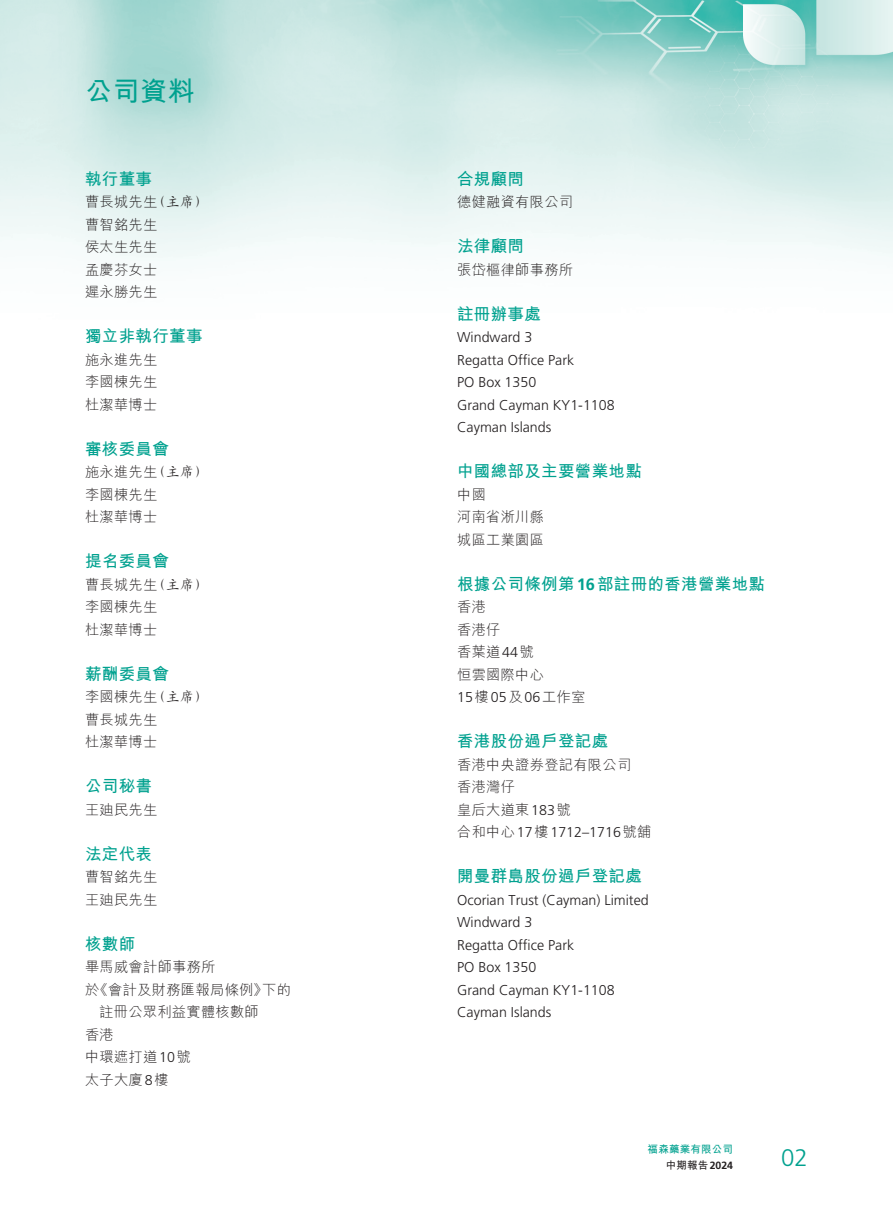
<style>
.page{position:relative;width:893px;height:1212px;background:#fff}
.page>*{position:absolute;margin:0;border:0;box-sizing:border-box;transform-origin:0 0}
.t1{font:700 27px "M Hei HK";color:#00a18f}
.t2{font:300 24px "Frutiger LT Std";color:#00a18f}
._01_H1{font:700 16.5px "M Hei HK";letter-spacing:.02em;color:#00a18f}
._00_txt{font:300 14.25px "M Hei HK";letter-spacing:.02em;color:#231f20}
._00_txt-2{font:300 14.25px "Frutiger LT Std";color:#231f20}
._00_txt-3{font:500 14.25px "M Kai HK";letter-spacing:.02em;color:#231f20}
.t3{font:700 10.5px "M Hei HK";letter-spacing:.02em;color:#00a18f}
.t4{font:700 10.5px "M Hei HK";color:#231f20}
.s1{font-family:"Frutiger LT Std"}
.s2{font-family:"M Hei HK"}
</style>
<div class="page">
<img style="left:0;top:0;width:893px;height:261px">
<p class="t1" style="left:85px;top:71px;width:111px">公司資料</p>
<p class="_01_H1" style="left:85px;top:167px;width:68px">執行董事</p>
<p class="_00_txt" style="left:85px;top:195px;width:74px">曹長城先生</p>
<p class="_00_txt" style="left:85px;top:217px;width:74px">曹智銘先生</p>
<p class="_00_txt" style="left:85px;top:240px;width:74px">侯太生先生</p>
<p class="_00_txt" style="left:85px;top:262px;width:74px">孟慶芬女士</p>
<p class="_00_txt" style="left:85px;top:285px;width:74px">遲永勝先生</p>
<p class="_01_H1" style="left:85px;top:324px;width:119px">獨立非執行董事</p>
<p class="_00_txt" style="left:85px;top:352px;width:74px">施永進先生</p>
<p class="_00_txt" style="left:85px;top:375px;width:74px">李國棟先生</p>
<p class="_00_txt" style="left:85px;top:397px;width:74px">杜潔華博士</p>
<p class="_01_H1" style="left:85px;top:437px;width:85px">審核委員會</p>
<p class="_00_txt-3" style="left:151px;top:462px;width:59px">（主席(</p>
<p class="_00_txt-3" style="left:151px;top:192px;width:59px">（主席(</p>
<p class="_00_txt" style="left:85px;top:465px;width:74px">施永進先生</p>
<p class="_00_txt" style="left:85px;top:487px;width:74px">李國棟先生</p>
<p class="_00_txt" style="left:85px;top:510px;width:74px">杜潔華博士</p>
<p class="_01_H1" style="left:85px;top:549px;width:85px">提名委員會</p>
<p class="_00_txt-3" style="left:151px;top:575px;width:59px">（主席(</p>
<p class="_00_txt" style="left:85px;top:577px;width:74px">曹長城先生</p>
<p class="_00_txt" style="left:85px;top:600px;width:74px">李國棟先生</p>
<p class="_00_txt" style="left:85px;top:622px;width:74px">杜潔華博士</p>
<p class="_01_H1" style="left:85px;top:662px;width:85px">薪酬委員會</p>
<p class="_00_txt-3" style="left:151px;top:687px;width:59px">（主席(</p>
<p class="_00_txt" style="left:85px;top:690px;width:74px">李國棟先生</p>
<p class="_00_txt" style="left:85px;top:712px;width:74px">曹長城先生</p>
<p class="_00_txt" style="left:85px;top:735px;width:74px">杜潔華博士</p>
<p class="_01_H1" style="left:85px;top:774px;width:68px">公司秘書</p>
<p class="_00_txt" style="left:85px;top:802px;width:74px">王廸民先生</p>
<p class="_01_H1" style="left:85px;top:842px;width:68px">法定代表</p>
<p class="_00_txt" style="left:85px;top:870px;width:74px">曹智銘先生</p>
<p class="_00_txt" style="left:85px;top:892px;width:74px">王廸民先生</p>
<p class="_01_H1" style="left:85px;top:932px;width:52px">核數師</p>
<p class="_00_txt" style="left:85px;top:960px;width:132px">畢馬威會計師事務所</p>
<p class="_00_txt" style="left:94px;top:982px;width:175px">《會計及財務匯報局條例》</p>
<p class="_00_txt" style="left:85px;top:982px;width:16px">於</p>
<p class="_00_txt" style="left:262px;top:982px;width:30px">下的</p>
<p class="_00_txt" style="left:99px;top:1005px;width:161px">註冊公眾利益實體核數師</p>
<p class="_00_txt" style="left:85px;top:1027px;width:30px">香港</p>
<p class="_00_txt" style="left:85px;top:1050px;width:108px">中環遮打道<span class="s1">10</span>號</p>
<p class="_00_txt" style="left:85px;top:1072px;width:85px">太子大廈<span class="s1">8</span>樓</p>
<p class="_01_H1" style="left:457px;top:167px;width:68px">合規顧問</p>
<p class="_00_txt" style="left:457px;top:195px;width:117px">德健融資有限公司</p>
<p class="_01_H1" style="left:457px;top:234px;width:68px">法律顧問</p>
<p class="_00_txt" style="left:457px;top:262px;width:117px">張岱樞律師事務所</p>
<p class="_01_H1" style="left:457px;top:302px;width:85px">註冊辦事處</p>
<p class="_00_txt-2" style="left:457px;top:329px;width:77px">Windward 3</p>
<p class="_00_txt-2" style="left:457px;top:352px;width:119px">Regatta Office Park</p>
<p class="_00_txt-2" style="left:457px;top:374px;width:81px">PO Box 1350</p>
<p class="_00_txt-2" style="left:457px;top:397px;width:159px">Grand Cayman KY1-1108</p>
<p class="_00_txt-2" style="left:457px;top:419px;width:96px">Cayman Islands</p>
<p class="_01_H1" style="left:457px;top:459px;width:186px">中國總部及主要營業地點</p>
<p class="_00_txt" style="left:457px;top:487px;width:30px">中國</p>
<p class="_00_txt" style="left:457px;top:510px;width:88px">河南省淅川縣</p>
<p class="_00_txt" style="left:457px;top:532px;width:88px">城區工業園區</p>
<p class="_01_H1" style="left:457px;top:572px;width:309px">根據公司條例第<span class="s1">16</span>部註冊的香港營業地點</p>
<p class="_00_txt" style="left:457px;top:600px;width:30px">香港</p>
<p class="_00_txt" style="left:457px;top:622px;width:45px">香港仔</p>
<p class="_00_txt" style="left:457px;top:645px;width:78px">香葉道<span class="s1">44</span>號</p>
<p class="_00_txt" style="left:457px;top:667px;width:88px">恒雲國際中心</p>
<p class="_00_txt-2" style="left:457px;top:689px;width:130px">15<span class="s2">樓</span>05<span class="s2">及</span>06<span class="s2">工作室</span></p>
<p class="_01_H1" style="left:457px;top:729px;width:153px">香港股份過戶登記處</p>
<p class="_00_txt" style="left:457px;top:757px;width:176px">香港中央證券登記有限公司</p>
<p class="_00_txt" style="left:457px;top:780px;width:59px">香港灣仔</p>
<p class="_00_txt" style="left:457px;top:802px;width:115px">皇后大道東<span class="s1">183</span>號</p>
<p class="_00_txt-2" style="left:457px;top:824px;width:196px"><span class="s2">合和中心</span>17<span class="s2">樓</span>1712–1716<span class="s2">號舖</span></p>
<p class="_01_H1" style="left:457px;top:864px;width:186px">開曼群島股份過戶登記處</p>
<p class="_00_txt-2" style="left:457px;top:892px;width:193px">Ocorian Trust (Cayman) Limited</p>
<p class="_00_txt-2" style="left:457px;top:914px;width:77px">Windward 3</p>
<p class="_00_txt-2" style="left:457px;top:937px;width:119px">Regatta Office Park</p>
<p class="_00_txt-2" style="left:457px;top:959px;width:81px">PO Box 1350</p>
<p class="_00_txt-2" style="left:457px;top:982px;width:159px">Grand Cayman KY1-1108</p>
<p class="_00_txt-2" style="left:457px;top:1004px;width:96px">Cayman Islands</p>
<p class="t3" style="left:648px;top:1141px;width:87px">福森藥業有限公司</p>
<p class="t4" style="left:666px;top:1157px;width:69px">中期報告<span class="s1">2024</span></p>
<p class="t2" style="left:781px;top:1144px;width:28px">02</p>
</div>
